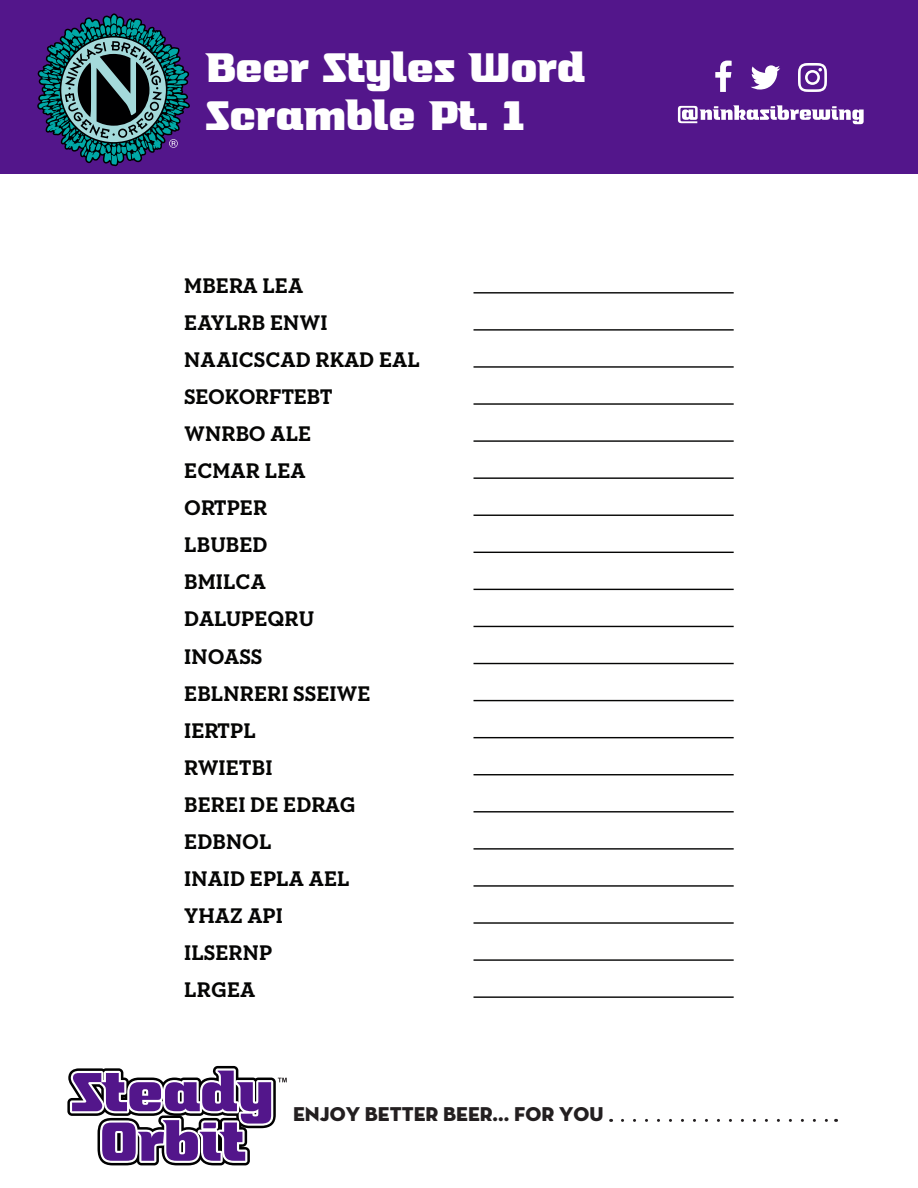
<style>
.page{position:relative;width:918px;height:1188px;background:#fff}
.page>*{position:absolute;margin:0;border:0;box-sizing:border-box;transform-origin:0 0}
.t1{font:45px/48px "Spacelord One";color:#fff}
.t2{font:700 21.6px/37px "Neutraface Slab Text";color:#050504}
.t3{font:20.4px "Neutraface Display Titling";color:#231f20}
</style>
<div class="page">
<hr style="left:474px;top:292px;width:260px;height:2px;background:#050504">
<hr style="left:474px;top:329px;width:260px;height:2px;background:#050504">
<hr style="left:474px;top:366px;width:260px;height:2px;background:#050504">
<hr style="left:474px;top:403px;width:260px;height:2px;background:#050504">
<hr style="left:474px;top:440px;width:260px;height:2px;background:#050504">
<hr style="left:474px;top:477px;width:260px;height:2px;background:#050504">
<hr style="left:474px;top:515px;width:260px;height:1px;background:#050504">
<hr style="left:474px;top:552px;width:260px;height:1px;background:#050504">
<hr style="left:474px;top:589px;width:260px;height:1px;background:#050504">
<hr style="left:474px;top:626px;width:260px;height:1px;background:#050504">
<hr style="left:474px;top:663px;width:260px;height:1px;background:#050504">
<hr style="left:474px;top:700px;width:260px;height:1px;background:#050504">
<hr style="left:474px;top:737px;width:260px;height:1px;background:#050504">
<hr style="left:474px;top:774px;width:260px;height:1px;background:#050504">
<hr style="left:474px;top:811px;width:260px;height:2px;background:#050504">
<hr style="left:474px;top:848px;width:260px;height:2px;background:#050504">
<hr style="left:474px;top:885px;width:260px;height:2px;background:#050504">
<hr style="left:474px;top:922px;width:260px;height:2px;background:#050504">
<hr style="left:474px;top:959px;width:260px;height:2px;background:#050504">
<hr style="left:474px;top:996px;width:260px;height:2px;background:#050504">
<svg style="left:622px;top:1119px;width:206px;height:3px"></svg>
<svg style="left:67px;top:1066px;width:220px;height:99px"></svg>
<div style="left:0;top:0;width:918px;height:174px;background:#53168b"></div>
<svg style="left:37px;top:13px;width:153px;height:153px"></svg>
<svg style="left:678px;top:105px;width:186px;height:19px"></svg>
<svg style="left:715px;top:61px;width:17px;height:31px"></svg>
<svg style="left:751px;top:65px;width:29px;height:25px"></svg>
<svg style="left:798px;top:63px;width:29px;height:29px"></svg>
<h1 class="t1" style="left:206px;top:46px;width:382px">Beer Styles Word<br>Scramble Pt. 1</h1>
<p class="t2" style="left:184px;top:267px;width:237px">MBERA LEA<br>EAYLRB ENWI<br>NAAICSCAD RKAD EAL<br>SEOKORFTEBT<br>WNRBO ALE<br>ECMAR LEA<br>ORTPER<br>LBUBED<br>BMILCA<br>DALUPEQRU<br>INOASS<br>EBLNRERI SSEIWE<br>IERTPL<br>RWIETBI<br>BEREI DE EDRAG<br>EDBNOL<br>INAID EPLA AEL<br>YHAZ API<br>ILSERNP<br>LRGEA</p>
<p class="t3" style="left:293px;top:1102px;width:312px">ENJOY BETTER BEER... FOR YOU</p>
</div>
